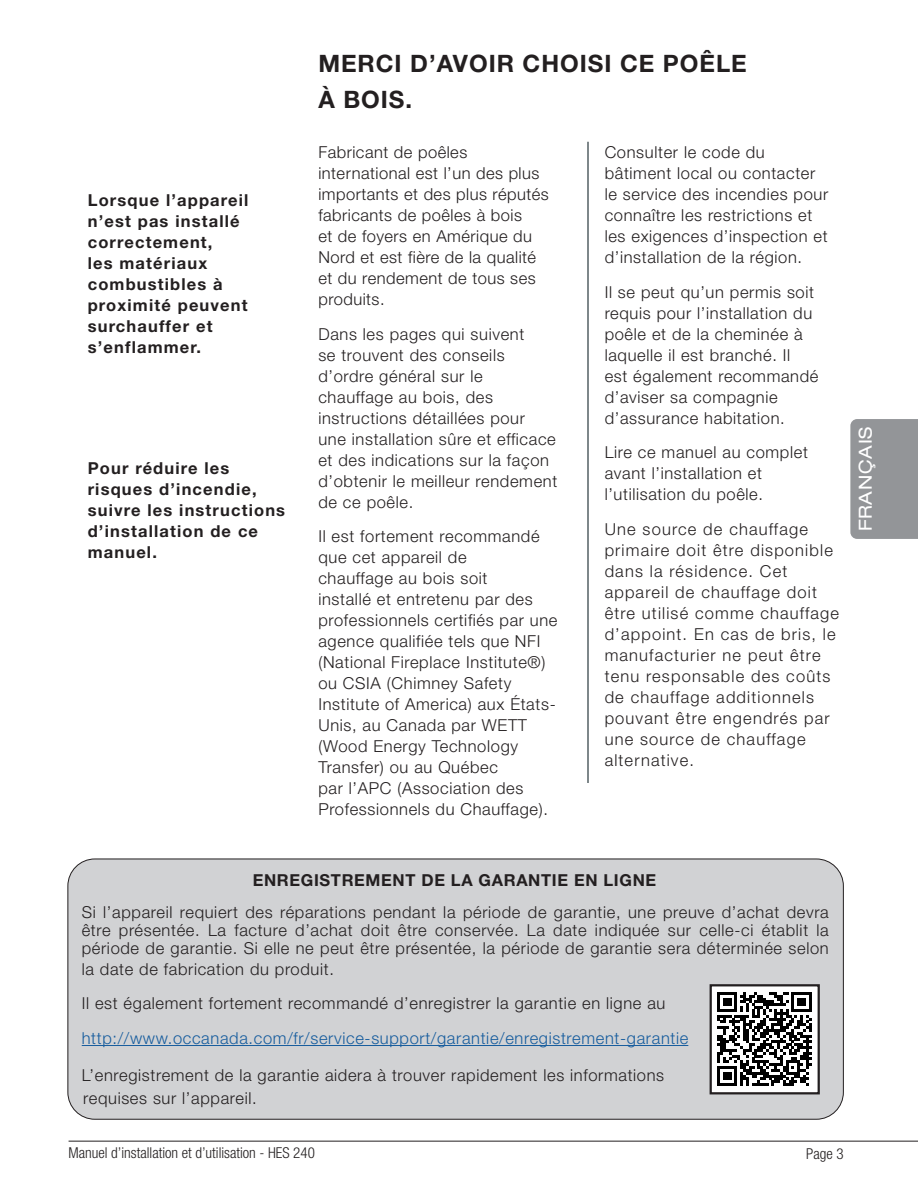
<style>
.page{position:relative;width:918px;height:1188px;background:#fff}
.page>*{position:absolute;margin:0;border:0;box-sizing:border-box;transform-origin:0 0}
.t1{font:700 24px/36px "Helvetica Neue LT Std";letter-spacing:.04em;color:#231f20}
.t2{font:expanded 18px "Helvetica Neue LT Std";letter-spacing:.04em;color:#fff}
.t3{font:300 16.5px/21px "Helvetica Neue LT Std";letter-spacing:.04em;color:#231f20}
.t4{font:300 16.5px/21px "Helvetica Neue LT Std";letter-spacing:.07em;color:#231f20}
.t5{font:700 16.5px/21px "Helvetica Neue LT Std";letter-spacing:.07em;color:#231f20}
.t6{font:300 16.5px "Helvetica Neue LT Std";letter-spacing:.04em;color:#175d9e}
.t7{font:700 16.5px "Helvetica Neue LT Std";letter-spacing:.04em;color:#231f20}
.t8{font:300 condensed 15px "Helvetica Neue LT Std";color:#231f20}
</style>
<div class="page">
<hr style="left:69px;top:1141px;width:849px;height:1px;background:#231f20">
<div style="left:850px;top:419px;width:68px;height:120px;background:#939598"></div>
<hr style="left:587px;top:142px;width:2px;height:641px;background:#1b2b31">
<div style="left:68px;top:859px;width:775px;height:260px;background:#d1d2d4;border-radius:27px"></div>
<hr style="left:82px;top:1045px;width:606px;height:1px;background:#175d9e">
<div style="left:711px;top:985px;width:108px;height:108px;background:#fff"></div>
<svg style="left:717px;top:992px;width:94px;height:94px"></svg>
<div style="left:710px;top:984px;width:110px;height:110px;border:2px solid #231f20"></div>
<p class="t5" style="left:88px;top:189px;width:162px">Lorsque l’appareil n’est pas installé correctement,<br>les matériaux combustibles à proximité peuvent surchauffer et s’enflammer.</p>
<p class="t5" style="left:88px;top:457px;width:199px">Pour réduire les risques d’incendie, suivre les instructions d’installation de ce manuel.</p>
<h1 class="t1" style="left:318px;top:45px;width:430px">MERCI D’AVOIR CHOISI CE POÊLE<br>À BOIS.</h1>
<p class="t3" style="left:318px;top:141px;width:232px">Fabricant de poêles international est l’un des plus importants et des plus réputés fabricants de poêles à bois<br>et de foyers en Amérique du<br>Nord et est fière de la qualité et du rendement de tous ses produits.</p>
<p class="t3" style="left:318px;top:323px;width:240px">Dans les pages qui suivent<br>se trouvent des conseils d’ordre général sur le chauffage au bois, des instructions détaillées pour<br>une installation sûre et efficace et des indications sur la façon d’obtenir le meilleur rendement de ce poêle.</p>
<p class="t3" style="left:318px;top:526px;width:241px">Il est fortement recommandé que cet appareil de<br>chauffage au bois soit<br>installé et entretenu par des professionnels certifiés par une agence qualifiée tels que NFI (National Fireplace Institute®) ou CSIA (Chimney Safety<br>Institute of America) aux États-<br>Unis, au Canada par WETT (Wood Energy Technology<br>Transfer) ou au Québec<br>par l’APC (Association des<br>Professionnels du Chauffage).</p>
<p class="t3" style="left:605px;top:142px;width:225px">Consulter le code du bâtiment local ou contacter le service des incendies pour connaître les restrictions et les exigences d’inspection et d’installation de la région.</p>
<p class="t3" style="left:605px;top:281px;width:215px">Il se peut qu’un permis soit requis pour l’installation du poêle et de la cheminée à laquelle il est branché. Il<br>est également recommandé d’aviser sa compagnie d’assurance habitation.</p>
<p class="t3" style="left:605px;top:442px;width:205px">Lire ce manuel au complet avant l’installation et l’utilisation du poêle.</p>
<p class="t4" style="left:605px;top:518px;width:236px">Une source de chauffage primaire doit être disponible dans la résidence. Cet appareil de chauffage doit être utilisé comme chauffage d’appoint. En cas de bris, le manufacturier ne peut être tenu responsable des coûts de chauffage additionnels pouvant être engendrés par une source de chauffage alternative.</p>
<p class="t2" style="left:854px;top:531px;width:106px;rotate:-90deg">FRANÇAIS</p>
<p class="t7" style="left:253px;top:870px;width:405px">ENREGISTREMENT DE LA GARANTIE EN LIGNE</p>
<p class="t3" style="left:82px;top:903px;width:749px;line-height:18px;text-align:justify">Si l’appareil requiert des réparations pendant la période de garantie, une preuve d’achat devra être présentée. La facture d’achat doit être conservée. La date indiquée sur celle-ci établit la période de garantie. Si elle ne peut être présentée, la période de garantie sera déterminée selon</p>
<p class="t3" style="left:82px;top:951px;width:585px;line-height:34.5px">la date de fabrication du produit.<br>Il est également fortement recommandé d’enregistrer la garantie en ligne au</p>
<p class="t6" style="left:82px;top:1028px;width:608px">http://www.occanada.com/fr/service-support/garantie/enregistrement-garantie</p>
<p class="t3" style="left:82px;top:1064px;width:584px;line-height:22.5px">L’enregistrement de la garantie aidera à trouver rapidement les informations requises sur l’appareil.</p>
<p class="t8" style="left:69px;top:1145px;width:248px">Manuel d’installation et d’utilisation - HES 240</p>
<p class="t8" style="left:806px;top:1145px;width:39px">Page 3</p>
</div>
